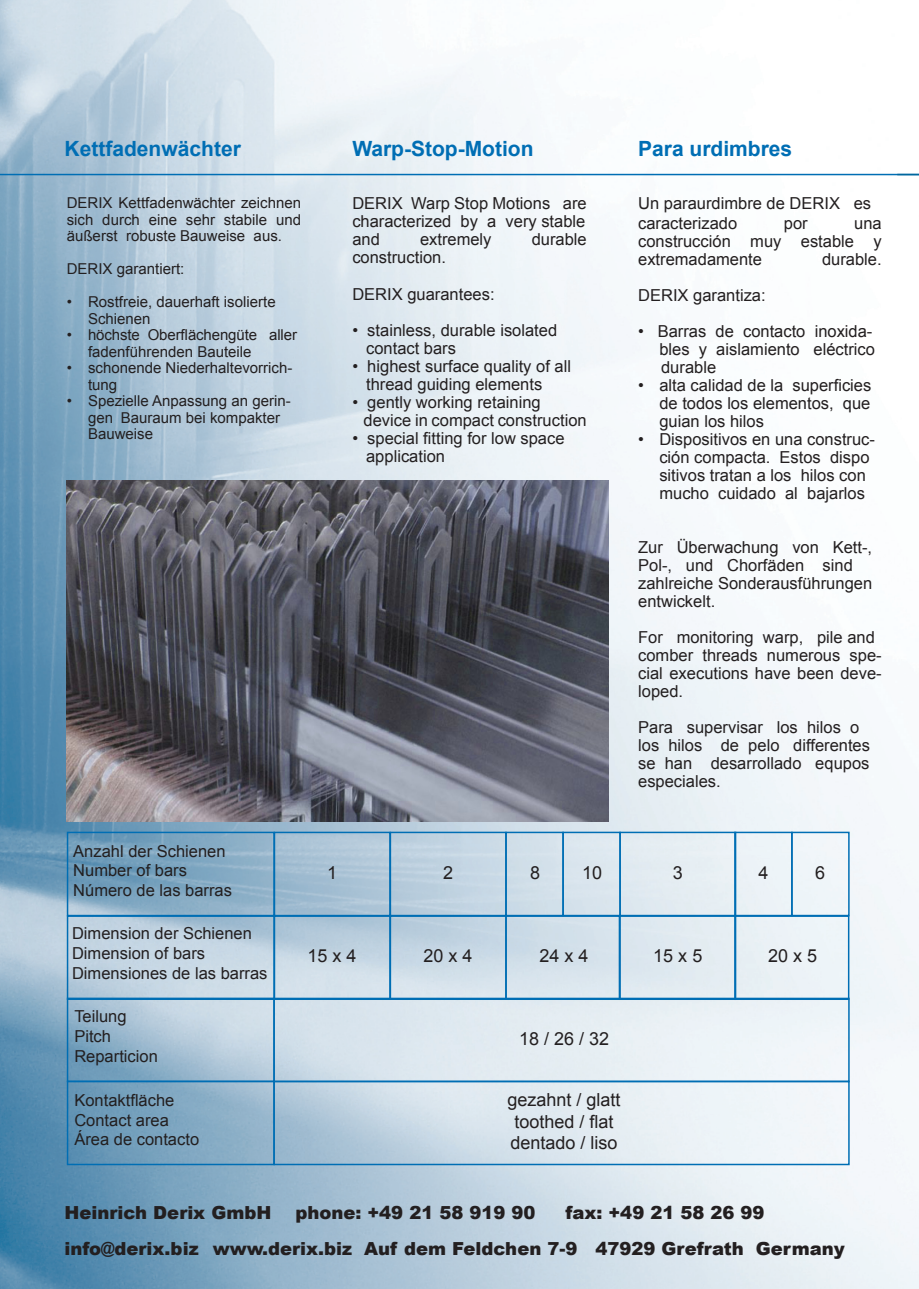
<style>
.page{position:relative;width:919px;height:1289px;background:#fff}
.page>*{position:absolute;margin:0;border:0;box-sizing:border-box;transform-origin:0 0}
.t1{font:700 21px "Arial";color:#006eb4}
.t2{font:900 18px/36px "Arial";color:#231f20}
.t3{font:18px/21.6px "Arial";color:#231f20}
.t4{font:16.5px/18px "Arial";color:#231f20}
.t5{font:15px/16.5px "Arial";color:#231f20}
</style>
<div class="page">
<img style="left:0;top:0;width:918px;height:1288px">
<hr style="left:0;top:174px;width:918px;height:1px;background:#006eb4">
<img style="left:67px;top:480px;width:541px;height:341px">
<div style="left:67px;top:831px;width:208px;height:85px;border:2px solid #006eb4"></div>
<div style="left:274px;top:831px;width:116px;height:85px;border:2px solid #006eb4"></div>
<div style="left:389px;top:831px;width:117px;height:85px;border:2px solid #006eb4"></div>
<div style="left:505px;top:831px;width:58px;height:85px;border:2px solid #006eb4"></div>
<div style="left:562px;top:831px;width:58px;height:85px;border:2px solid #006eb4"></div>
<div style="left:619px;top:831px;width:117px;height:85px;border:2px solid #006eb4"></div>
<div style="left:734px;top:831px;width:58px;height:85px;border:2px solid #006eb4"></div>
<div style="left:791px;top:831px;width:58px;height:85px;border:2px solid #006eb4"></div>
<div style="left:67px;top:915px;width:208px;height:85px;border:2px solid #006eb4"></div>
<div style="left:274px;top:915px;width:116px;height:85px;border:2px solid #006eb4"></div>
<div style="left:389px;top:915px;width:117px;height:85px;border:2px solid #006eb4"></div>
<div style="left:505px;top:915px;width:115px;height:85px;border:2px solid #006eb4"></div>
<div style="left:619px;top:915px;width:117px;height:85px;border:2px solid #006eb4"></div>
<div style="left:734px;top:915px;width:115px;height:85px;border:2px solid #006eb4"></div>
<div style="left:67px;top:997px;width:208px;height:85px;border:2px solid #006eb4"></div>
<div style="left:273px;top:997px;width:576px;height:85px;border:2px solid #006eb4"></div>
<div style="left:67px;top:1080px;width:208px;height:85px;border:2px solid #006eb4"></div>
<div style="left:273px;top:1080px;width:576px;height:85px;border:2px solid #006eb4"></div>
<svg style="left:897px;top:174px;width:21px;height:1px"></svg>
<p class="t1" style="left:65px;top:135px;width:178px">Kettfadenwächter</p>
<p class="t1" style="left:352px;top:135px;width:183px">Warp-Stop-Motion</p>
<p class="t1" style="left:638px;top:135px;width:156px">Para urdimbres</p>
<p class="t5" style="left:67px;top:195px;width:236px;text-align:justify">DERIX Kettfadenwächter zeichnen sich durch eine sehr stabile und äußerst robuste Bauweise aus.</p>
<p class="t5" style="left:67px;top:261px;width:119px">DERIX garantiert:</p>
<p class="t5" style="left:88px;top:294px;width:189px;text-indent:-21px">• Rostfreie, dauerhaft isolierte<br>Schienen</p>
<p class="t5" style="left:88px;top:327px;width:210px;text-indent:-21px">• höchste Oberflächengüte aller fadenführenden Bauteile</p>
<p class="t5" style="left:88px;top:360px;width:206px;text-indent:-21px">• schonende Niederhaltevorrich&shy;tung</p>
<p class="t5" style="left:88px;top:393px;width:204px;text-indent:-21px">• Spezielle Anpassung an gerin&shy;gen Bauraum bei kompakter<br>Bauweise</p>
<p class="t4" style="left:352px;top:195px;width:236px;text-align:justify">DERIX Warp Stop Motions are characterized by a very stable and</p>
<p class="t4" style="left:420px;top:231px;width:73px">extremely</p>
<p class="t4" style="left:531px;top:231px;width:57px">durable</p>
<p class="t4" style="left:352px;top:240px;width:144px;line-height:36px">construction.<br>DERIX guarantees:</p>
<p class="t4" style="left:366px;top:321px;width:193px;text-indent:-14px">• stainless, durable isolated contact bars</p>
<p class="t4" style="left:366px;top:357px;width:206px;text-indent:-14px">• highest surface quality of all thread guiding elements</p>
<p class="t4" style="left:363px;top:393px;width:225px;text-indent:-11px">• gently working retaining device in compact construction</p>
<p class="t4" style="left:366px;top:429px;width:200px;text-indent:-14px">• special fitting for low space application</p>
<p class="t4" style="left:638px;top:194px;width:234px;line-height:19.5px">Un paraurdimbre de DERIX es caracterizado</p>
<p class="t4" style="left:638px;top:214px;width:245px;text-align:justify;text-indent:216px">una construcción muy estable y extremadamente</p>
<p class="t4" style="left:783px;top:214px;width:25px">por</p>
<p class="t4" style="left:822px;top:250px;width:61px">durable.</p>
<p class="t4" style="left:638px;top:286px;width:129px">DERIX garantiza:</p>
<p class="t4" style="left:659px;top:322px;width:217px;text-indent:-21px">• Barras de contacto inoxida&shy;bles y aislamiento eléctrico durable</p>
<p class="t4" style="left:659px;top:376px;width:213px;text-align:justify;text-indent:-21px">• alta calidad de la superficies de todos los elementos, que guian los hilos</p>
<p class="t4" style="left:659px;top:430px;width:217px;text-indent:-21px">• Dispositivos en una construc&shy;ción compacta. Estos dispo sitivos tratan a los hilos con mucho cuidado al bajarlos</p>
<p class="t4" style="left:638px;top:538px;width:235px">Zur Überwachung von Kett-,<br>Pol-, und Chorfäden sind zahlreiche Sonderausführungen entwickelt.</p>
<p class="t4" style="left:638px;top:628px;width:245px">For monitoring warp, pile and comber threads numerous spe&shy;cial executions have been deve&shy;loped.</p>
<p class="t4" style="left:638px;top:718px;width:233px">Para supervisar los hilos o los hilos de pelo differentes se han desarrollado equpos especiales.</p>
<p class="t4" style="left:73px;top:841px;width:160px;line-height:19.8px">Anzahl der Schienen<br>Number of bars<br>Número de las barras</p>
<p class="t4" style="left:72px;top:923px;width:197px;line-height:19.8px">Dimension der Schienen<br>Dimension of bars<br>Dimensiones de las barras</p>
<p class="t4" style="left:74px;top:1006px;width:85px;line-height:19.8px">Teilung<br>Pitch<br>Reparticion</p>
<p class="t3" style="left:327px;top:862px;width:12px">1</p>
<p class="t3" style="left:443px;top:862px;width:12px">2</p>
<p class="t3" style="left:530px;top:862px;width:12px">8</p>
<p class="t3" style="left:582px;top:862px;width:22px">10</p>
<p class="t3" style="left:672px;top:862px;width:12px">3</p>
<p class="t3" style="left:758px;top:862px;width:12px">4</p>
<p class="t3" style="left:815px;top:862px;width:12px">6</p>
<p class="t3" style="left:307px;top:945px;width:51px">15 x 4</p>
<p class="t3" style="left:423px;top:945px;width:51px">20 x 4</p>
<p class="t3" style="left:539px;top:945px;width:51px">24 x 4</p>
<p class="t3" style="left:653px;top:945px;width:51px">15 x 5</p>
<p class="t3" style="left:768px;top:945px;width:51px">20 x 5</p>
<p class="t3" style="left:519px;top:1027px;width:92px">18 / 26 / 32</p>
<p class="t4" style="left:74px;top:1090px;width:126px;line-height:19.8px">Kontaktfläche<br>Contact area<br>Área de contacto</p>
<p class="t3" style="left:507px;top:1089px;width:115px">gezahnt / glatt toothed / flat dentado / liso</p>
<p class="t2" style="left:65px;top:1194px;width:781px;text-indent:501px">fax: +49 21 58 26 99 info@derix.biz www.derix.biz Auf dem Feldchen 7-9 47929 Grefrath Germany</p>
<p class="t2" style="left:65px;top:1194px;width:208px">Heinrich Derix GmbH</p>
<p class="t2" style="left:295px;top:1194px;width:241px">phone: +49 21 58 919 90</p>
</div>
